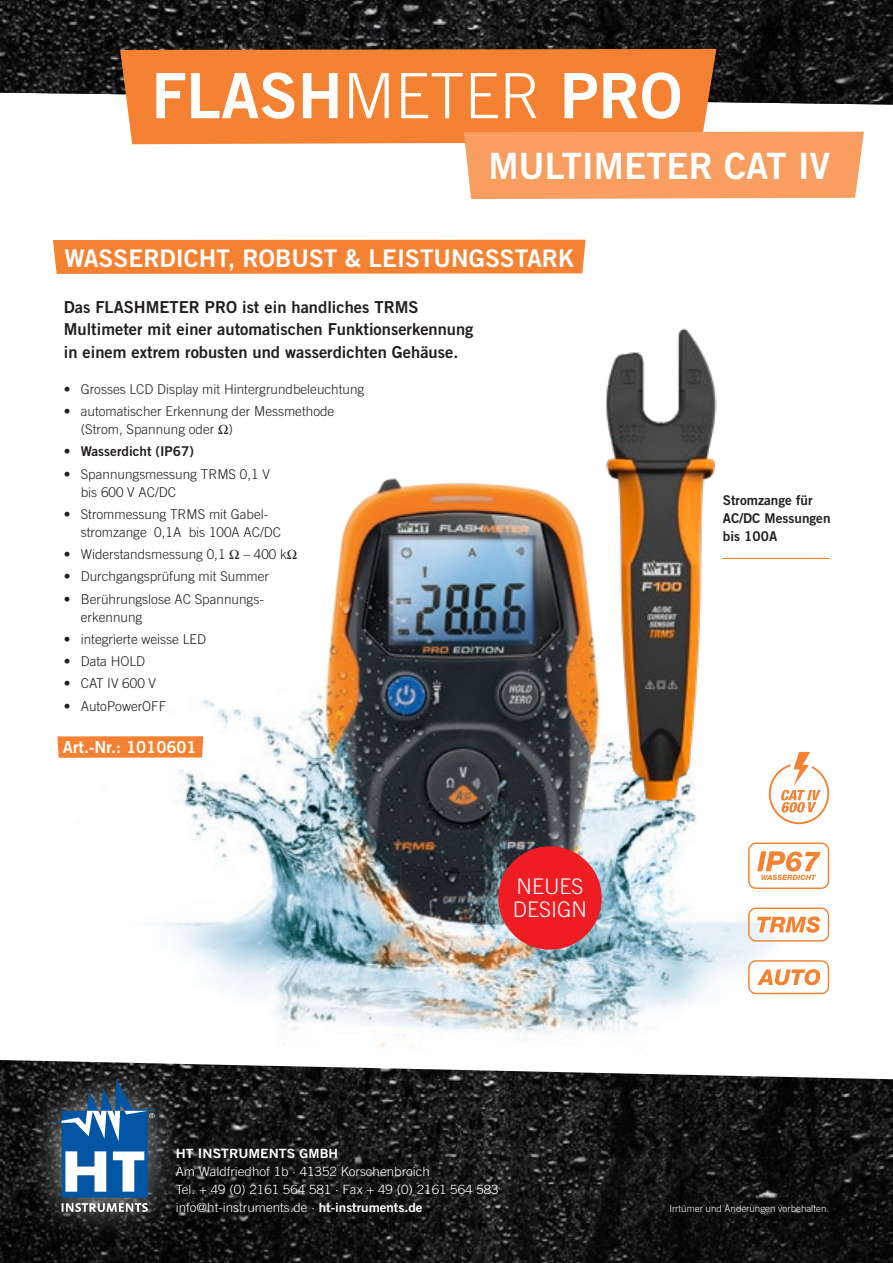
<style>
.page{position:relative;width:893px;height:1263px;background:#fff}
.page>*{position:absolute;margin:0;border:0;box-sizing:border-box;transform-origin:0 0}
.t1{font:62.55px "Trade Gothic LT Bold Two";color:#fff}
.t2{font:36.3px "Trade Gothic LT Bold Two";color:#fff}
.t3{font:24.45px "Trade Gothic LT Bold Two";color:#fff}
.t4{font:300 21.45px/23.7px "Trade Gothic LT";color:#fff}
.t5{font:16.5px/22.5px "Trade Gothic LT Bold Two";color:#231f20}
.t6{font:16.5px "Trade Gothic LT Bold Two";color:#fff}
.t7{font:300 13.5px/18px "Trade Gothic LT";color:#231f20}
.t8{font:13.5px/18px "Trade Gothic LT Bold Two";color:#231f20}
.t9{font:300 12.75px/18px "Trade Gothic LT";color:#fff;scale:1.05 1}
.t10{font:12.75px "Trade Gothic LT Bold Two";color:#fff;scale:1.1 1}
.t11{font:300 9.75px "Trade Gothic LT";color:#fff}
.s1{font-family:"Trade Gothic LT";font-weight:300}
.s2{font-family:"Trade Gothic LT Bold Two";font-weight:400}
</style>
<div class="page">
<img style="left:160px;top:557px;width:670px;height:492px">
<img style="left:295px;top:328px;width:509px;height:581px">
<img style="left:0;top:0;width:893px;height:105px">
<img style="left:0;top:1060px;width:893px;height:203px">
<div style="left:25px;top:1051px;width:160px;height:195px;background:#fff;opacity:.6"></div>
<svg style="left:62px;top:1203px;width:86px;height:9px"></svg>
<svg style="left:50px;top:1079px;width:108px;height:118px"></svg>
<div style="left:154px;top:1125px;width:365px;height:110px;background:#231f20;opacity:.84"></div>
<div style="left:53px;top:240px;width:533px;height:34px;background:#f48232"></div>
<div style="left:120px;top:49px;width:596px;height:95px;background:#f48232"></div>
<div style="left:464px;top:132px;width:400px;height:67px;background:#f89e60"></div>
<svg style="left:57px;top:736px;width:146px;height:22px;background:#f4873a"></svg>
<div style="left:498px;top:846px;width:104px;height:104px;background:#ee1d23;border-radius:50%"></div>
<div style="left:748px;top:842px;width:81px;height:47px;border:1px solid #f48232;border-radius:7px"></div>
<svg style="left:757px;top:851px;width:63px;height:29px"></svg>
<div style="left:748px;top:960px;width:81px;height:34px;border:1px solid #f48232;border-radius:7px"></div>
<svg style="left:757px;top:969px;width:63px;height:16px"></svg>
<div style="left:748px;top:907px;width:81px;height:34px;border:1px solid #f48232;border-radius:7px"></div>
<svg style="left:757px;top:916px;width:63px;height:17px"></svg>
<svg style="left:769px;top:752px;width:60px;height:72px"></svg>
<hr style="left:723px;top:558px;width:106px;height:1px;background:#f48232">
<h1 class="t1" style="left:151px;top:57px;width:532px">FLASH<span class="s1">METER</span> PRO</h1>
<h2 class="t2" style="left:488px;top:143px;width:343px">MULTIMETER CAT IV</h2>
<h3 class="t3" style="left:64px;top:243px;width:512px">WASSERDICHT, ROBUST &amp; LEISTUNGSSTARK</h3>
<p class="t5" style="left:64px;top:295px;width:411px">Das FLASHMETER PRO ist ein handliches TRMS<br>Multimeter mit einer automatischen Funktionserkennung in einem extrem robusten und wasserdichten Gehäuse.</p>
<p class="t7" style="left:64px;top:380px;width:302px">• Grosses LCD Display mit Hintergrundbeleuchtung</p>
<p class="t7" style="left:81px;top:402px;width:255px;text-indent:-17px">• automatischer Erkennung der Messmethode (Strom, Spannung oder Ω)</p>
<p class="t8" style="left:64px;top:442px;width:132px">• Wasserdicht (IP67)</p>
<p class="t7" style="left:81px;top:465px;width:191px;text-indent:-17px">• Spannungsmessung TRMS 0,1 V bis 600 V AC/DC</p>
<p class="t7" style="left:81px;top:505px;width:202px;text-indent:-17px">• Strommessung TRMS mit Gabel&shy;stromzange 0,1A bis 100A AC/DC</p>
<p class="t7" style="left:64px;top:545px;width:235px">• Widerstandsmessung 0,1 Ω – 400 kΩ</p>
<p class="t7" style="left:64px;top:567px;width:207px">• Durchgangsprüfung mit Summer</p>
<p class="t7" style="left:81px;top:590px;width:185px;text-indent:-17px">• Berührungslose AC Spannungs&shy;erkennung</p>
<p class="t7" style="left:64px;top:630px;width:144px">• integrierte weisse LED</p>
<p class="t7" style="left:64px;top:652px;width:83px">• Data HOLD</p>
<p class="t7" style="left:64px;top:674px;width:94px">• CAT IV 600 V</p>
<p class="t7" style="left:64px;top:697px;width:104px">• AutoPowerOFF</p>
<p class="t6" style="left:63px;top:737px;width:135px">Art.-Nr.: 1010601</p>
<h3 class="t4" style="left:513px;top:874px;width:76px">NEUES<br>DESIGN</h3>
<p class="t8" style="left:723px;top:491px;width:109px">Stromzange für<br>AC/DC Messungen bis 100A</p>
<p class="t10" style="left:176px;top:1145px;width:149px">HT INSTRUMENTS GMBH</p>
<p class="t9" style="left:176px;top:1162px;width:309px">Am Waldfriedhof 1b · 41352 Korschenbroich<br>Tel. + 49 (0) 2161 564 581 · Fax + 49 (0) 2161 564 583 info@ht-instruments.de · <span class="s2">ht-instruments.de</span></p>
<p class="t11" style="left:669px;top:1203px;width:161px">Irrtümer und Änderungen vorbehalten.</p>
</div>
